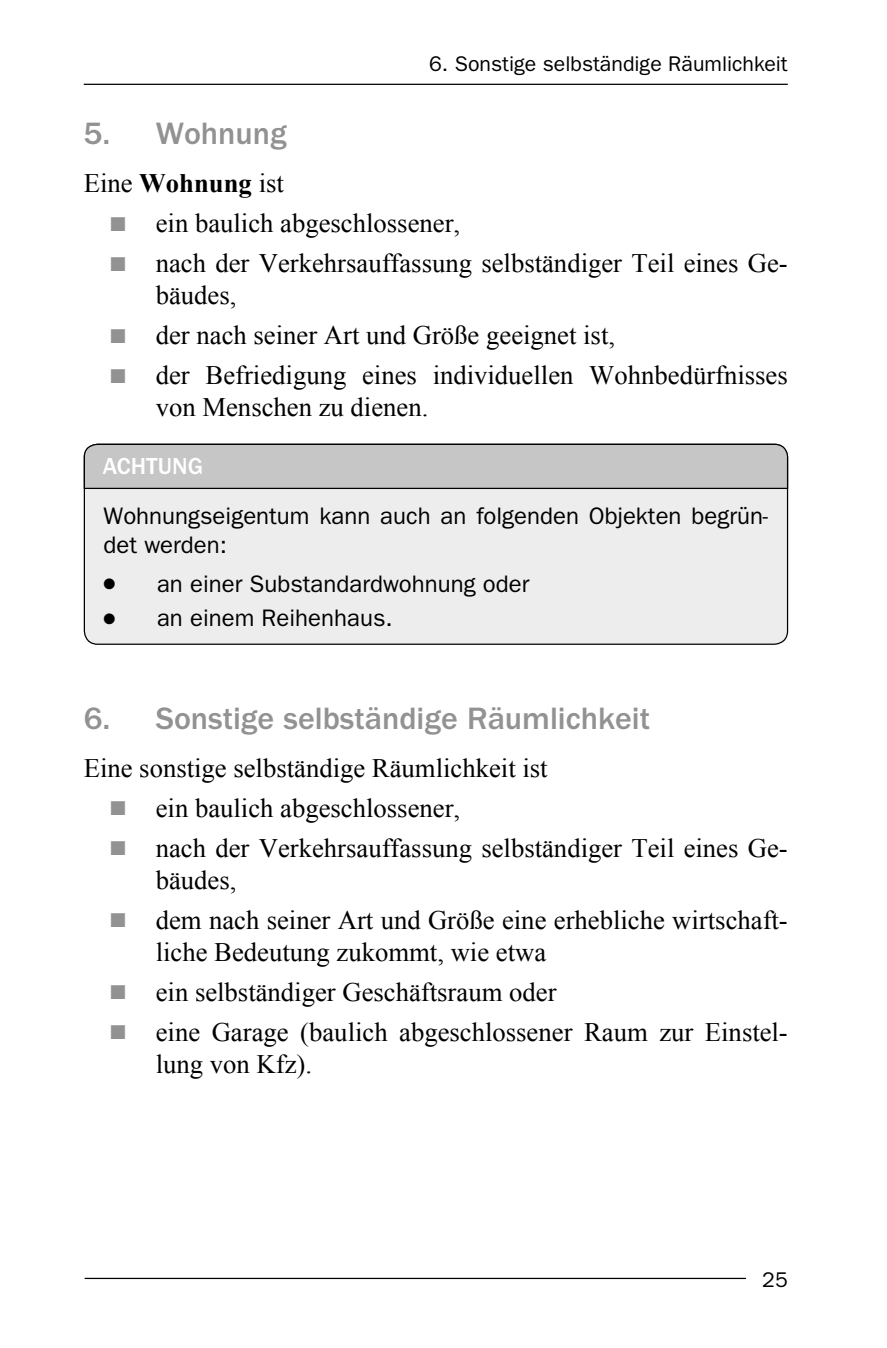
<style>
.page{position:relative;width:887px;height:1348px;background:#fff}
.page>*{position:absolute;margin:0;border:0;box-sizing:border-box;transform-origin:0 0}
.t1{font:500 32px "ITC Franklin Gothic Std";color:#929292}
.t2{font:26.75px/32px "Times New Roman";color:#000}
.t3{font:24px/28.8px "ITC Franklin Gothic Std";color:#000}
.t4{font:500 24px "ITC Franklin Gothic Std";color:#fff}
.t5{font:21.25px "ITC Franklin Gothic Std";color:#000}
.s1{font-weight:700}
.s2{color:#929292}
</style>
<div class="page">
<hr style="left:84px;top:84px;width:703px;height:1px;background:#000">
<hr style="left:85px;top:1277px;width:660px;height:1px;background:#000">
<div style="left:84px;top:444px;width:703px;height:200px;background:#ededed;border-radius:13px"></div>
<svg style="left:83px;top:443px;width:705px;height:46px;background:#bababa"></svg>
<p class="t5" style="left:429px;top:52px;width:360px">6. Sonstige selbständige Räumlichkeit</p>
<p class="t1" style="left:84px;top:116px;width:204px">5. Wohnung</p>
<p class="t2" style="left:84px;top:167px;width:201px">Eine <span class="s1">Wohnung</span> ist</p>
<p class="t2" style="left:110px;top:207px;width:351px"><span class="s2">■</span> ein baulich abgeschlossener,</p>
<p class="t2" style="left:156px;top:247px;width:633px;text-indent:-45px"><span class="s2">■</span> nach der Verkehrsauffassung selbständiger Teil eines Ge&shy;bäudes,</p>
<p class="t2" style="left:110px;top:319px;width:506px"><span class="s2">■</span> der nach seiner Art und Größe geeignet ist,</p>
<p class="t2" style="left:156px;top:359px;width:633px;text-indent:-45px"><span class="s2">■</span> der Befriedigung eines individuellen Wohnbedürfnisses von Menschen zu dienen.</p>
<p class="t4" style="left:103px;top:452px;width:99px">achtung</p>
<p class="t3" style="left:104px;top:502px;width:665px">Wohnungseigentum kann auch an folgenden Objekten begrün&shy;det werden:</p>
<p class="t3" style="left:104px;top:569px;width:427px">● an einer Substandardwohnung oder</p>
<p class="t3" style="left:104px;top:603px;width:290px">● an einem Reihenhaus.</p>
<p class="t1" style="left:84px;top:700px;width:567px">6. Sonstige selbständige Räumlichkeit</p>
<p class="t2" style="left:84px;top:751px;width:465px">Eine sonstige selbständige Räumlichkeit ist</p>
<p class="t2" style="left:110px;top:791px;width:351px"><span class="s2">■</span> ein baulich abgeschlossener,</p>
<p class="t2" style="left:156px;top:831px;width:633px;text-indent:-45px"><span class="s2">■</span> nach der Verkehrsauffassung selbständiger Teil eines Ge&shy;bäudes,</p>
<p class="t2" style="left:156px;top:903px;width:633px;text-indent:-45px"><span class="s2">■</span> dem nach seiner Art und Größe eine erhebliche wirtschaft&shy;liche Bedeutung zukommt, wie etwa</p>
<p class="t2" style="left:110px;top:975px;width:447px"><span class="s2">■</span> ein selbständiger Geschäftsraum oder</p>
<p class="t2" style="left:156px;top:1015px;width:633px;text-indent:-45px"><span class="s2">■</span> eine Garage (baulich abgeschlossener Raum zur Einstel&shy;lung von Kfz).</p>
<p class="t5" style="left:761px;top:1267px;width:27px">25</p>
</div>
